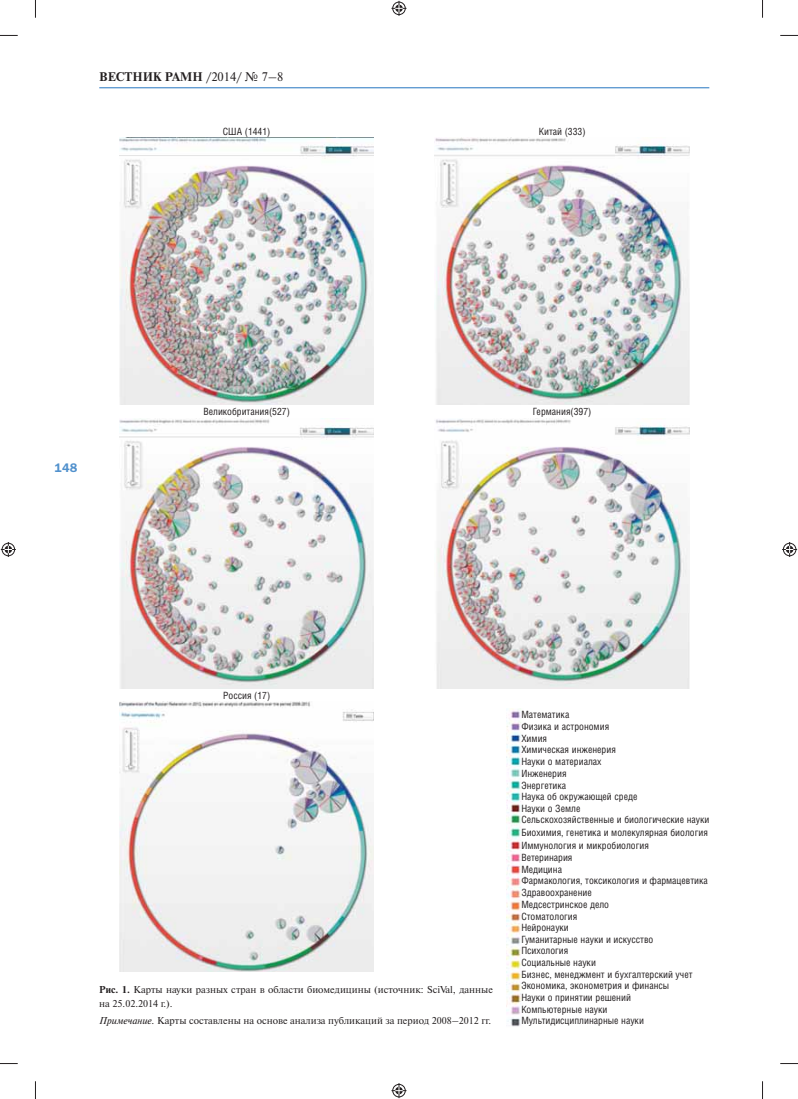
<style>
.page{position:relative;width:798px;height:1099px;background:#fff}
.page>*{position:absolute;margin:0;border:0;box-sizing:border-box;transform-origin:0 0}
.t1{font:700 12.5px "Newton C";color:#231f20}
.t2{font:12.5px "Franklin Gothic Demi C";color:#5191cd}
.t3{font:10px/11.6px "Helios Cond";color:#231f20}
.t4{font:10px/13.5px "Newton C";color:#231f20}
.s1{font-weight:400}
.s2{font-weight:700}
.s3{font-style:italic}
</style>
<div class="page">
<hr style="left:99px;top:87px;width:610px;height:1px;background:#5191cd">
<img style="left:119px;top:138px;width:255px;height:266px">
<img style="left:434px;top:138px;width:255px;height:266px">
<img style="left:506px;top:711px;width:16px;height:316px">
<img style="left:119px;top:418px;width:255px;height:270px">
<img style="left:436px;top:418px;width:253px;height:270px">
<img style="left:119px;top:701px;width:255px;height:270px">
<svg style="left:0;top:35px;width:18px;height:1px"></svg>
<svg style="left:780px;top:35px;width:17px;height:1px"></svg>
<svg style="left:0;top:1063px;width:18px;height:1px"></svg>
<svg style="left:780px;top:1063px;width:17px;height:1px"></svg>
<svg style="left:35px;top:0;width:1px;height:18px"></svg>
<svg style="left:35px;top:1081px;width:1px;height:17px"></svg>
<svg style="left:762px;top:0;width:1px;height:18px"></svg>
<svg style="left:762px;top:1081px;width:1px;height:17px"></svg>
<svg style="left:391px;top:1px;width:15px;height:15px"></svg>
<svg style="left:391px;top:1083px;width:15px;height:15px"></svg>
<svg style="left:1px;top:542px;width:15px;height:15px"></svg>
<svg style="left:782px;top:542px;width:14px;height:15px"></svg>
<p class="t1" style="left:99px;top:72px;width:185px">ВЕСТНИК РАМН <span class="s1">/2014/ № 7–8</span></p>
<p class="t3" style="left:223px;top:126px;width:49px">США (1441)</p>
<p class="t3" style="left:538px;top:126px;width:48px">Китай (333)</p>
<p class="t2" style="left:54px;top:463px;width:24px">148</p>
<p class="t3" style="left:203px;top:407px;width:88px">Великобритания(527)</p>
<p class="t3" style="left:532px;top:407px;width:60px">Германия(397)</p>
<p class="t3" style="left:223px;top:690px;width:49px">Россия (17)</p>
<p class="t4" style="left:99px;top:984px;width:395px"><span class="s2">Рис. 1.</span> Карты науки разных стран в области биомедицины (источник: SciVal, данные на 25.02.2014 г.).</p>
<p class="t4" style="left:99px;top:1014px;width:393px"><span class="s3">Примечание.</span> Карты составлены на основе анализа публикаций за период 2008–2012 гг.</p>
<p class="t3" style="left:521px;top:710px;width:190px">Математика<br>Физика и астрономия<br>Химия<br>Химическая инженерия<br>Науки о материалах<br>Инженерия<br>Энергетика<br>Наука об окружающей среде<br>Науки о Земле<br>Сельскохозяйственные и биологические науки</p>
<p class="t3" style="left:521px;top:827px;width:188px;line-height:12.6px">Биохимия, генетика и молекулярная биология<br>Иммунология и микробиология<br>Ветеринария</p>
<p class="t3" style="left:521px;top:864px;width:188px">Медицина<br>Фармакология, токсикология и фармацевтика<br>Здравоохранение</p>
<p class="t3" style="left:521px;top:900px;width:173px">Медсестринское дело<br>Стоматология<br>Нейронауки<br>Гуманитарные науки и искусство<br>Психология<br>Социальные науки<br>Бизнес, менеджмент и бухгалтерский учет<br>Экономика, эконометрия и финансы<br>Науки о принятии решений<br>Компьютерные науки<br>Мультидисциплинарные науки</p>
</div>
